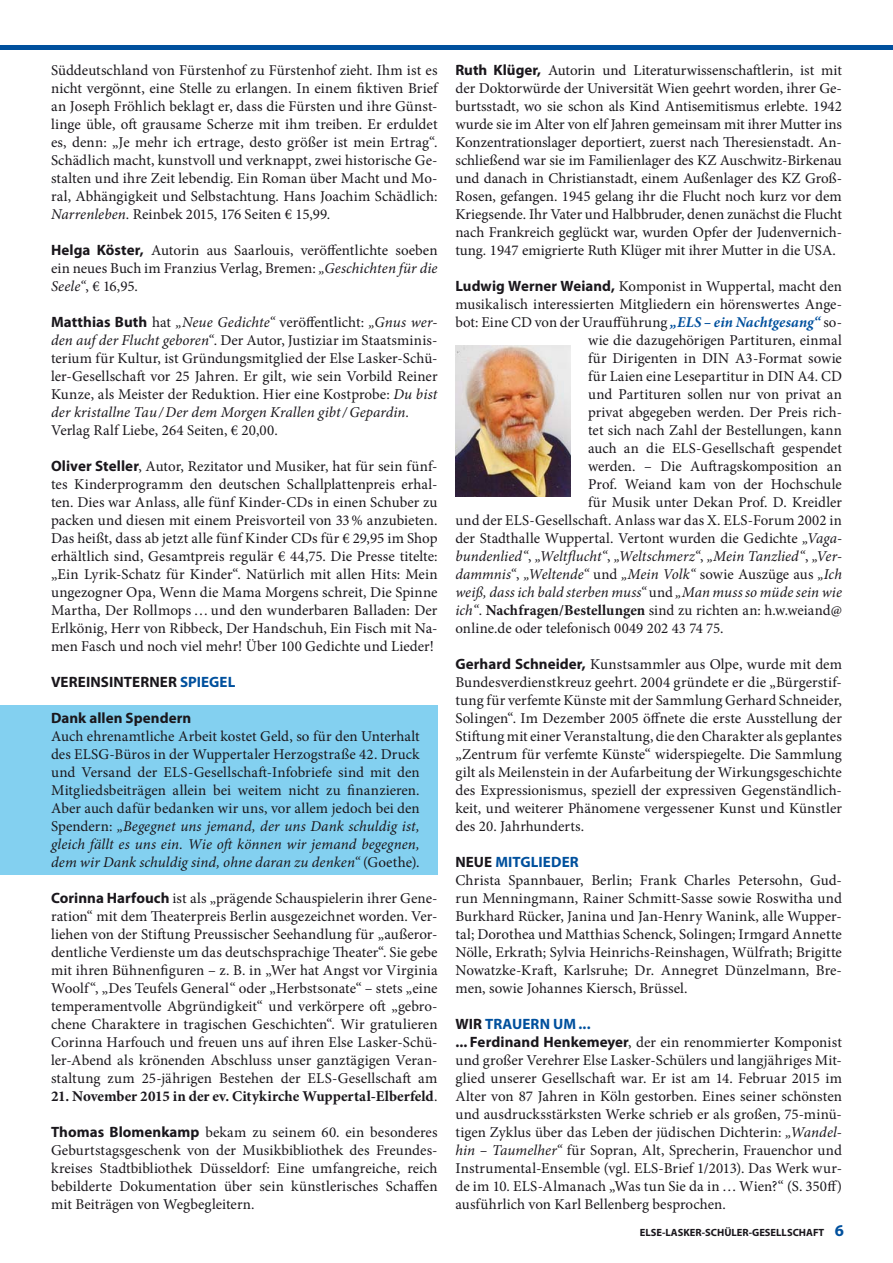
<style>
.page{position:relative;width:893px;height:1263px;background:#fff}
.page>*{position:absolute;margin:0;border:0;box-sizing:border-box;transform-origin:0 0}
.t1{font:15px/18px "Minion Pro";color:#1a171c;text-align:justify}
.t2{font:italic 15px "Minion Pro";letter-spacing:.005em;color:#1a171c}
.t3{font:700 15px "Minion Pro";color:#1a171c}
.t4{font:700 15px "Myriad Pro";letter-spacing:.005em;color:#1a171c}
.t5{font:15px "Minion Pro";letter-spacing:.02em;color:#1a171c}
.t6{font:700 15px "Myriad Pro";letter-spacing:.005em;color:#00509d}
.t7{font:700 10.5px "Myriad Pro";color:#1a171c}
.s1{font-style:italic}
.s2{font-family:"Myriad Pro";font-weight:700}
.s3{color:#00509d}
.s4{font-weight:400}
.s5{font-weight:700;font-style:italic;color:#00509d}
.s6{font-style:normal}
.s7{font-weight:700}
.s8{color:#1a171c}
.s9{font-size:16.5px;color:#00509d}
</style>
<div class="page">
<div style="left:0;top:705px;width:438px;height:170px;background:#83d0f0"></div>
<img style="left:455px;top:345px;width:115px;height:152px">
<div style="left:0;top:45px;width:893px;height:5px;background:#00509d"></div>
<p class="t1" style="left:51px;top:62px;width:388px">Süddeutschland von Fürstenhof zu Fürstenhof zieht. Ihm ist es nicht vergönnt, eine Stelle zu erlangen. In einem fiktiven Brief an Joseph Fröhlich beklagt er, dass die Fürsten und ihre Günst&shy;linge üble, oft grausame Scherze mit ihm treiben. Er erduldet es, denn: „Je mehr ich ertrage, desto größer ist mein Ertrag“.<br>Schädlich macht, kunstvoll und verknappt, zwei historische Ge&shy;stalten und ihre Zeit lebendig. Ein Roman über Macht und Mo&shy;ral, Abhängigkeit und Selbstachtung. Hans Joachim Schädlich:<br><span class="s1">Narrenleben</span>. Reinbek 2015, 176 Seiten € 15,99.</p>
<p class="t1" style="left:51px;top:242px;width:388px"><span class="s2">Helga Köster,</span> Autorin aus Saarlouis, veröffentlichte soeben ein neues Buch im Franzius Verlag, Bremen: <span class="s1">„Geschichten für die Seele“</span>, € 16,95.</p>
<p class="t1" style="left:51px;top:314px;width:388px"><span class="s2">Matthias Buth</span> hat <span class="s1">„Neue Gedichte“</span> veröffentlicht: <span class="s1">„Gnus wer&shy;den auf der Flucht geboren“</span>. Der Autor, Justiziar im Staatsminis&shy;terium für Kultur, ist Gründungsmitglied der Else Lasker-Schü&shy;ler-Gesellschaft vor 25 Jahren. Er gilt, wie sein Vorbild Reiner Kunze, als Meister der Reduktion. Hier eine Kostprobe: <span class="s1">Du bist der kristallne Tau / Der dem Morgen Krallen gibt / Gepardin.</span></p>
<p class="t1" style="left:51px;top:422px;width:228px">Verlag Ralf Liebe, 264 Seiten, € 20,00.</p>
<p class="t1" style="left:51px;top:458px;width:388px"><span class="s2">Oliver Steller</span>, Autor, Rezitator und Musiker, hat für sein fünf&shy;tes Kinderprogramm den deutschen Schallplattenpreis erhal&shy;ten. Dies war Anlass, alle fünf Kinder-CDs in einen Schuber zu packen und diesen mit einem Preisvorteil von 33 % anzubieten.<br>Das heißt, dass ab jetzt alle fünf Kinder CDs für € 29,95 im Shop erhältlich sind, Gesamtpreis regulär € 44,75. Die Presse titelte: „Ein Lyrik-Schatz für Kinder“. Natürlich mit allen Hits: Mein ungezogner Opa, Wenn die Mama Morgens schreit, Die Spinne Martha, Der Rollmops … und den wunderbaren Balladen: Der Erlkönig, Herr von Ribbeck, Der Handschuh, Ein Fisch mit Na&shy;men Fasch und noch viel mehr! Über 100 Gedichte und Lieder!</p>
<p class="t4" style="left:51px;top:676px;width:186px">VEREINSINTERNER <span class="s3">SPIEGEL</span></p>
<p class="t4" style="left:51px;top:712px;width:142px">Dank allen Spendern</p>
<p class="t1" style="left:51px;top:728px;width:370px">Auch ehrenamtliche Arbeit kostet Geld, so für den Unterhalt des ELSG-Büros in der Wuppertaler Herzogstraße 42. Druck und Versand der ELS-Gesellschaft-Infobriefe sind mit den Mitgliedsbeiträgen allein bei weitem nicht zu finanzieren.<br>Aber auch dafür bedanken wir uns, vor allem jedoch bei den Spendern: <span class="s1">„Begegnet uns jemand, der uns Dank schuldig ist, gleich fällt es uns ein. Wie oft können wir jemand begegnen, dem wir Dank schuldig sind, ohne daran zu denken“</span> (Goethe).</p>
<p class="t1" style="left:51px;top:890px;width:388px"><span class="s2">Corinna Harfouch</span> ist als „prägende Schauspielerin ihrer Gene&shy;ration“ mit dem Theaterpreis Berlin ausgezeichnet worden. Ver&shy;liehen von der Stiftung Preussischer Seehandlung für „außeror&shy;dentliche Verdienste um das deutschsprachige Theater“. Sie gebe mit ihren Bühnenfiguren – z. B. in „Wer hat Angst vor Virginia Woolf“, „Des Teufels General“ oder „Herbstsonate“ – stets „eine temperamentvolle Abgründigkeit“ und verkörpere oft „gebro&shy;chene Charaktere in tragischen Geschichten“. Wir gratulieren Corinna Harfouch und freuen uns auf ihren Else Lasker-Schü&shy;ler-Abend als krönenden Abschluss unser ganztägigen Veran&shy;staltung zum 25-jährigen Bestehen der ELS-Gesellschaft am</p>
<p class="t3" style="left:51px;top:1090px;width:388px">21. November 2015 in der ev. Citykirche Wuppertal-Elberfeld<span class="s4">.</span></p>
<p class="t1" style="left:51px;top:1124px;width:388px"><span class="s2">Thomas Blomenkamp</span> bekam zu seinem 60. ein besonderes Geburtstagsgeschenk von der Musikbibliothek des Freundes&shy;kreises Stadtbibliothek Düsseldorf: Eine umfangreiche, reich bebilderte Dokumentation über sein künstlerisches Schaffen mit Beiträgen von Wegbegleitern.</p>
<p class="t1" style="left:455px;top:62px;width:388px"><span class="s2">Ruth Klüger,</span> Autorin und Literaturwissenschaftlerin, ist mit der Doktorwürde der Universität Wien geehrt worden, ihrer Ge&shy;burtsstadt, wo sie schon als Kind Antisemitismus erlebte. 1942 wurde sie im Alter von elf Jahren gemeinsam mit ihrer Mutter ins Konzentrationslager deportiert, zuerst nach Theresienstadt. An&shy;schließend war sie im Familienlager des KZ Auschwitz-Birkenau und danach in Christianstadt, einem Außenlager des KZ Groß-Rosen, gefangen. 1945 gelang ihr die Flucht noch kurz vor dem Kriegsende. Ihr Vater und Halbbruder, denen zunächst die Flucht nach Frankreich geglückt war, wurden Opfer der Judenvernich&shy;tung. 1947 emigrierte Ruth Klüger mit ihrer Mutter in die USA.</p>
<p class="t1" style="left:455px;top:278px;width:388px"><span class="s2">Ludwig Werner Weiand,</span> Komponist in Wuppertal, macht den</p>
<p class="t1" style="left:455px;top:296px;width:388px">musikalisch interessierten Mitgliedern ein hörenswertes Ange-</p>
<p class="t1" style="left:455px;top:314px;width:388px">bot: Eine CD von der Uraufführung <span class="s5">„ELS – ein Nachtgesang“</span> so-</p>
<p class="t1" style="left:588px;top:332px;width:255px">wie die dazugehörigen Partituren, einmal</p>
<p class="t1" style="left:588px;top:350px;width:255px">für Dirigenten in DIN A3-Format sowie</p>
<p class="t5" style="left:588px;top:370px;width:255px">für Laien eine Lesepartitur in DIN A4. CD</p>
<p class="t1" style="left:588px;top:386px;width:255px">und Partituren sollen nur von privat an</p>
<p class="t1" style="left:588px;top:404px;width:255px">privat abgegeben werden. Der Preis rich-</p>
<p class="t1" style="left:588px;top:422px;width:255px">tet sich nach Zahl der Bestellungen, kann</p>
<p class="t1" style="left:588px;top:440px;width:255px">auch an die ELS-Gesellschaft gespendet</p>
<p class="t1" style="left:588px;top:458px;width:255px">werden. – Die Auftragskomposition an</p>
<p class="t1" style="left:588px;top:476px;width:255px">Prof. Weiand kam von der Hochschule</p>
<p class="t1" style="left:588px;top:494px;width:255px">für Musik unter Dekan Prof. D. Kreidler</p>
<p class="t1" style="left:455px;top:512px;width:388px">und der ELS-Gesellschaft. Anlass war das X. ELS-Forum 2002 in</p>
<p class="t1" style="left:455px;top:530px;width:388px">der Stadthalle Wuppertal. Vertont wurden die Gedichte <span class="s1">„Vaga-</span></p>
<p class="t2" style="left:455px;top:550px;width:388px">bundenlied“<span class="s6">,</span> „Weltflucht“<span class="s6">,</span> „Weltschmerz“<span class="s6">,</span> „Mein Tanzlied“<span class="s6">,</span> „Ver-</p>
<p class="t2" style="left:455px;top:568px;width:388px">dammnis“<span class="s6">,</span> „Weltende“ <span class="s6">und</span> „Mein Volk“ <span class="s6">sowie Auszüge aus</span> „Ich</p>
<p class="t2" style="left:455px;top:586px;width:388px">weiß, dass ich bald sterben muss“ <span class="s6">und</span> „Man muss so müde sein wie</p>
<p class="t1" style="left:455px;top:602px;width:388px"><span class="s1">ich“</span>. <span class="s7">Nachfragen/Bestellungen</span> sind zu richten an: h.w.weiand@</p>
<p class="t1" style="left:455px;top:620px;width:270px">online.de oder telefonisch 0049 202 43 74 75.</p>
<p class="t1" style="left:455px;top:656px;width:388px"><span class="s2">Gerhard Schneider,</span> Kunstsammler aus Olpe, wurde mit dem Bundesverdienstkreuz geehrt. 2004 gründete er die „Bürgerstif&shy;tung für verfemte Künste mit der Sammlung Gerhard Schneider, Solingen“. Im Dezember 2005 öffnete die erste Ausstellung der Stiftung mit einer Veranstaltung, die den Charakter als geplantes „Zentrum für verfemte Künste“ widerspiegelte. Die Sammlung gilt als Meilenstein in der Aufarbeitung der Wirkungsgeschichte des Expressionismus, speziell der expressiven Gegenständlich&shy;keit, und weiterer Phänomene vergessener Kunst und Künstler des 20. Jahrhunderts.</p>
<p class="t6" style="left:455px;top:856px;width:125px"><span class="s8">NEUE</span> MITGLIEDER</p>
<p class="t1" style="left:455px;top:872px;width:388px">Christa Spannbauer, Berlin; Frank Charles Petersohn, Gud&shy;run Menningmann, Rainer Schmitt-Sasse sowie Roswitha und Burkhard Rücker, Janina und Jan-Henry Wanink, alle Wupper&shy;tal; Dorothea und Matthias Schenck, Solingen; Irmgard Annette Nölle, Erkrath; Sylvia Heinrichs-Reinshagen, Wülfrath; Brigitte Nowatzke-Kraft, Karlsruhe; Dr. Annegret Dünzelmann, Bre&shy;men, sowie Johannes Kiersch, Brüssel.</p>
<p class="t6" style="left:455px;top:1018px;width:137px"><span class="s8">WIR</span> TRAUERN UM ...</p>
<p class="t1" style="left:455px;top:1034px;width:388px"><span class="s2">... Ferdinand Henkemeyer</span>, der ein renommierter Komponist und großer Verehrer Else Lasker-Schülers und langjähriges Mit&shy;glied unserer Gesellschaft war. Er ist am 14. Februar 2015 im Alter von 87 Jahren in Köln gestorben. Eines seiner schönsten und ausdrucksstärksten Werke schrieb er als großen, 75-minü&shy;tigen Zyklus über das Leben der jüdischen Dichterin: <span class="s1">„Wandel&shy;hin – Taumelher“</span> für Sopran, Alt, Sprecherin, Frauenchor und Instrumental-Ensemble (vgl. ELS-Brief 1/2013). Das Werk wur&shy;de im 10. ELS-Almanach „Was tun Sie da in … Wien?“ (S. 350ff) ausführlich von Karl Bellenberg besprochen.</p>
<p class="t7" style="left:640px;top:1229px;width:206px">ELSE-LASKER-SCHÜLER-GESELLSCHAFT <span class="s9">6</span></p>
</div>
